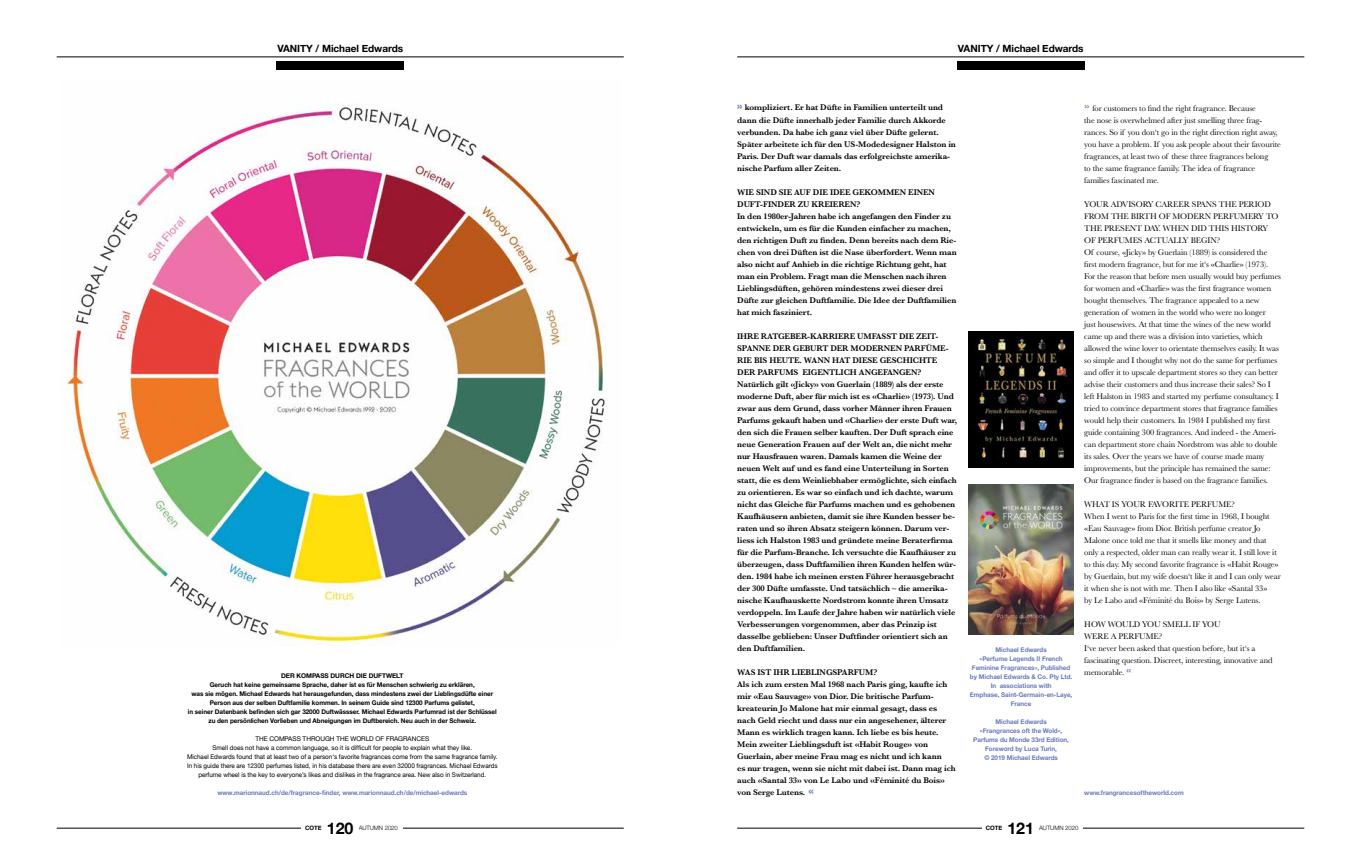
<style>
.page{position:relative;width:1361px;height:851px;background:#fff}
.page>*{position:absolute;margin:0;border:0;box-sizing:border-box;transform-origin:0 0}
.t1{font:700 16px "Helvetica Neue";letter-spacing:-.005em;color:#000}
.t2{font:700 12px "Helvetica Neue";color:#697abb}
.t3{font:12px "Helvetica Neue";color:#697abb}
.t4{font:700 10px "Helvetica Neue";letter-spacing:-.005em;color:#000}
.t5{font:600 8.5px/12px "Baskerville";letter-spacing:-.01em;color:#000}
.t6{font:8.5px/12px "Baskerville";letter-spacing:-.01em;color:#000}
.t7{font:700 6.5px/9px "Helvetica Neue";letter-spacing:-.005em;color:#000;text-align:center}
.t8{font:6.5px/9px "Helvetica Neue";letter-spacing:-.005em;color:#000;text-align:center}
.t9{font:700 6.5px/9px "Helvetica Neue";letter-spacing:-.005em;color:#697abb;text-align:center}
.t10{font:300 6px "Helvetica Neue";letter-spacing:-.005em;color:#000}
.t11{font:700 6px "Helvetica Neue";letter-spacing:-.005em;color:#000}
</style>
<div class="page">
<img style="left:62px;top:105px;width:546px;height:540px">
<hr style="left:737px;top:827px;width:567px;height:1px;background:#000">
<div style="left:982px;top:824px;width:20px;height:17px;background:#fff"></div>
<div style="left:1039px;top:824px;width:44px;height:17px;background:#fff"></div>
<div style="left:1002px;top:818px;width:37px;height:20px;background:#fff"></div>
<hr style="left:57px;top:827px;width:567px;height:1px;background:#000">
<div style="left:301px;top:824px;width:21px;height:17px;background:#fff"></div>
<div style="left:359px;top:824px;width:44px;height:17px;background:#fff"></div>
<div style="left:322px;top:818px;width:37px;height:20px;background:#fff"></div>
<hr style="left:737px;top:57px;width:567px;height:1px;background:#000">
<div style="left:957px;top:61px;width:127px;height:8px;background:#000"></div>
<hr style="left:57px;top:57px;width:567px;height:1px;background:#000">
<div style="left:277px;top:61px;width:127px;height:8px;background:#000"></div>
<img style="left:968px;top:484px;width:105px;height:150px">
<img style="left:968px;top:331px;width:105px;height:136px">
<p class="t4" style="left:277px;top:40px;width:127px">VANITY / Michael Edwards</p>
<p class="t4" style="left:958px;top:40px;width:127px">VANITY / Michael Edwards</p>
<p class="t7" style="left:188px;top:671px;width:310px">DER KOMPASS DURCH DIE DUFTWELT<br>Geruch hat keine gemeinsame Sprache, daher ist es für Menschen schwierig zu erklären,<br>was sie mögen. Michael Edwards hat herausgefunden, dass mindestens zwei der Lieblingsdüfte einer Person aus der selben Duftfamilie kommen. In seinem Guide sind 12300 Parfums gelistet,<br>in seiner Datenbank befinden sich gar 32000 Duftwässser. Michael Edwards Parfumrad ist der Schlüssel zu den persönlichen Vorlieben und Abneigungen im Duftbereich. Neu auch in der Schweiz.</p>
<p class="t8" style="left:187px;top:733px;width:312px">THE COMPASS THROUGH THE WORLD OF FRAGRANCES<br>Smell does not have a common language, so it is difficult for people to explain what they like.<br>Michael Edwards found that at least two of a person‘s favorite fragrances come from the same fragrance family.<br>In his guide there are 12300 perfumes listed, in his database there are even 32000 fragrances. Michael Edwards perfume wheel is the key to everyone’s likes and dislikes in the fragrance area. New also in Switzerland.</p>
<p class="t9" style="left:217px;top:788px;width:251px">www.marionnaud.ch/de/fragrance-finder, www.marionnaud.ch/de/michael-edwards</p>
<h2 class="t2" style="left:737px;top:96px;width:7px">»</h2>
<h2 class="t3" style="left:1084px;top:98px;width:7px">»</h2>
<p class="t5" style="left:737px;top:102px;width:220px;text-indent:8px">kompliziert. Er hat Düfte in Familien unterteilt und dann die Düfte innerhalb jeder Familie durch Akkorde verbunden. Da habe ich ganz viel über Düfte gelernt.<br>Später arbeitete ich für den US-Modedesigner Halston in Paris. Der Duft war damals das erfolgreichste amerika&shy;nische Parfum aller Zeiten.</p>
<p class="t5" style="left:737px;top:186px;width:221px">WIE SIND SIE AUF DIE IDEE GEKOMMEN EINEN DUFT-FINDER ZU KREIEREN?<br>In den 1980er-Jahren habe ich angefangen den Finder zu entwickeln, um es für die Kunden einfacher zu machen, den richtigen Duft zu finden. Denn bereits nach dem Rie&shy;chen von drei Düften ist die Nase überfordert. Wenn man also nicht auf Anhieb in die richtige Richtung geht, hat man ein Problem. Fragt man die Menschen nach ihren Lieblingsdüften, gehören mindestens zwei dieser drei Düfte zur gleichen Duftfamilie. Die Idee der Duftfamilien hat mich fasziniert.</p>
<p class="t5" style="left:737px;top:330px;width:221px">IHRE RATGEBER-KARRIERE UMFASST DIE ZEIT-SPANNE DER GEBURT DER MODERNEN PARFÜME-RIE BIS HEUTE. WANN HAT DIESE GESCHICHTE DER PARFUMS EIGENTLICH ANGEFANGEN?<br>Natürlich gilt «Jicky» von Guerlain (1889) als der erste moderne Duft, aber für mich ist es «Charlie» (1973). Und zwar aus dem Grund, dass vorher Männer ihren Frauen Parfums gekauft haben und «Charlie» der erste Duft war, den sich die Frauen selber kauften. Der Duft sprach eine neue Generation Frauen auf der Welt an, die nicht mehr nur Hausfrauen waren. Damals kamen die Weine der neuen Welt auf und es fand eine Unterteilung in Sorten statt, die es dem Weinliebhaber ermöglichte, sich einfach zu orientieren. Es war so einfach und ich dachte, warum nicht das Gleiche für Parfums machen und es gehobenen Kaufhäusern anbieten, damit sie ihre Kunden besser be&shy;raten und so ihren Absatz steigern können. Darum ver&shy;liess ich Halston 1983 und gründete meine Beraterfirma für die Parfum-Branche. Ich versuchte die Kaufhäuser zu überzeugen, dass Duftfamilien ihren Kunden helfen wür&shy;den. 1984 habe ich meinen ersten Führer herausgebracht der 300 Düfte umfasste. Und tatsächlich – die amerika&shy;nische Kaufhauskette Nordstrom konnte ihren Umsatz verdoppeln. Im Laufe der Jahre haben wir natürlich viele Verbesserungen vorgenommen, aber das Prinzip ist dasselbe geblieben: Unser Duftfinder orientiert sich an den Duftfamilien.</p>
<p class="t5" style="left:737px;top:666px;width:220px">WAS IST IHR LIEBLINGSPARFUM?<br>Als ich zum ersten Mal 1968 nach Paris ging, kaufte ich mir «Eau Sauvage» von Dior. Die britische Parfum&shy;kreateurin Jo Malone hat mir einmal gesagt, dass es nach Geld riecht und dass nur ein angesehener, älterer Mann es wirklich tragen kann. Ich liebe es bis heute.<br>Mein zweiter Lieblingsduft ist «Habit Rouge» von Guerlain, aber meine Frau mag es nicht und ich kann<br>es nur tragen, wenn sie nicht mit dabei ist. Dann mag ich auch «Santal 33» von Le Labo und «Féminité du Bois» von Serge Lutens.</p>
<p class="t6" style="left:1084px;top:102px;width:198px;text-indent:8px">for customers to find the right fragrance. Because<br>the nose is overwhelmed after just smelling three frag&shy;rances. So if you don‘t go in the right direction right away, you have a problem. If you ask people about their favourite fragrances, at least two of these three fragrances belong<br>to the same fragrance family. The idea of fragrance families fascinated me.</p>
<p class="t6" style="left:1084px;top:198px;width:198px">YOUR ADVISORY CAREER SPANS THE PERIOD FROM THE BIRTH OF MODERN PERFUMERY TO THE PRESENT DAY. WHEN DID THIS HISTORY OF PERFUMES ACTUALLY BEGIN?<br>Of course, «Jicky» by Guerlain (1889) is considered the first modern fragrance, but for me it‘s «Charlie» (1973).<br>For the reason that before men usually would buy perfumes for women and «Charlie» was the first fragrance women bought themselves. The fragrance appealed to a new generation of women in the world who were no longer<br>just housewives. At that time the wines of the new world came up and there was a division into varieties, which allowed the wine lover to orientate themselves easily. It was so simple and I thought why not do the same for perfumes and offer it to upscale department stores so they can better advise their customers and thus increase their sales? So I left Halston in 1983 and started my perfume consultancy. I tried to convince department stores that fragrance families would help their customers. In 1984 I published my first guide containing 300 fragrances. And indeed - the Ameri&shy;can department store chain Nordstrom was able to double its sales. Over the years we have of course made many improvements, but the principle has remained the same:<br>Our fragrance finder is based on the fragrance families.</p>
<p class="t6" style="left:1084px;top:498px;width:198px">WHAT IS YOUR FAVORITE PERFUME?<br>When I went to Paris for the first time in 1968, I bought «Eau Sauvage» from Dior. British perfume creator Jo Malone once told me that it smells like money and that only a respected, older man can really wear it. I still love it to this day. My second favorite fragrance is «Habit Rouge» by Guerlain, but my wife doesn‘t like it and I can only wear it when she is not with me. Then I also like «Santal 33»<br>by Le Labo and «Féminité du Bois» by Serge Lutens.</p>
<p class="t6" style="left:1084px;top:618px;width:190px">HOW WOULD YOU SMELL IF YOU<br>WERE A PERFUME?<br>I‘ve never been asked that question before, but it‘s a fascinating question. Discreet, interesting, innovative and memorable.</p>
<p class="t9" style="left:970px;top:645px;width:104px">Michael Edwards<br>«Perfume Legends II French<br>Feminine Fragrances», Published by Michael Edwards &amp; Co. Pty Ltd.<br>In associations with<br>Emphase, Saint-Germain-en-Laye,<br>France</p>
<p class="t9" style="left:973px;top:717px;width:97px">Michael Edwards<br>«Frangrances oft the Wold»,<br>Parfums du Monde 33rd Edition,<br>Foreword by Luca Turin,<br>© 2019 Michael Edwards</p>
<h2 class="t3" style="left:1126px;top:662px;width:7px">«</h2>
<h2 class="t2" style="left:808px;top:780px;width:7px">«</h2>
<p class="t9" style="left:1084px;top:788px;width:101px">www.frangrancesoftheworld.com</p>
<p class="t11" style="left:305px;top:823px;width:18px">COTE</p>
<h1 class="t1" style="left:327px;top:815px;width:28px">120</h1>
<p class="t10" style="left:359px;top:824px;width:41px">AUTUMN 2020</p>
<p class="t11" style="left:985px;top:823px;width:18px">COTE</p>
<h1 class="t1" style="left:1007px;top:815px;width:28px">121</h1>
<p class="t10" style="left:1039px;top:824px;width:41px">AUTUMN 2020</p>
</div>
